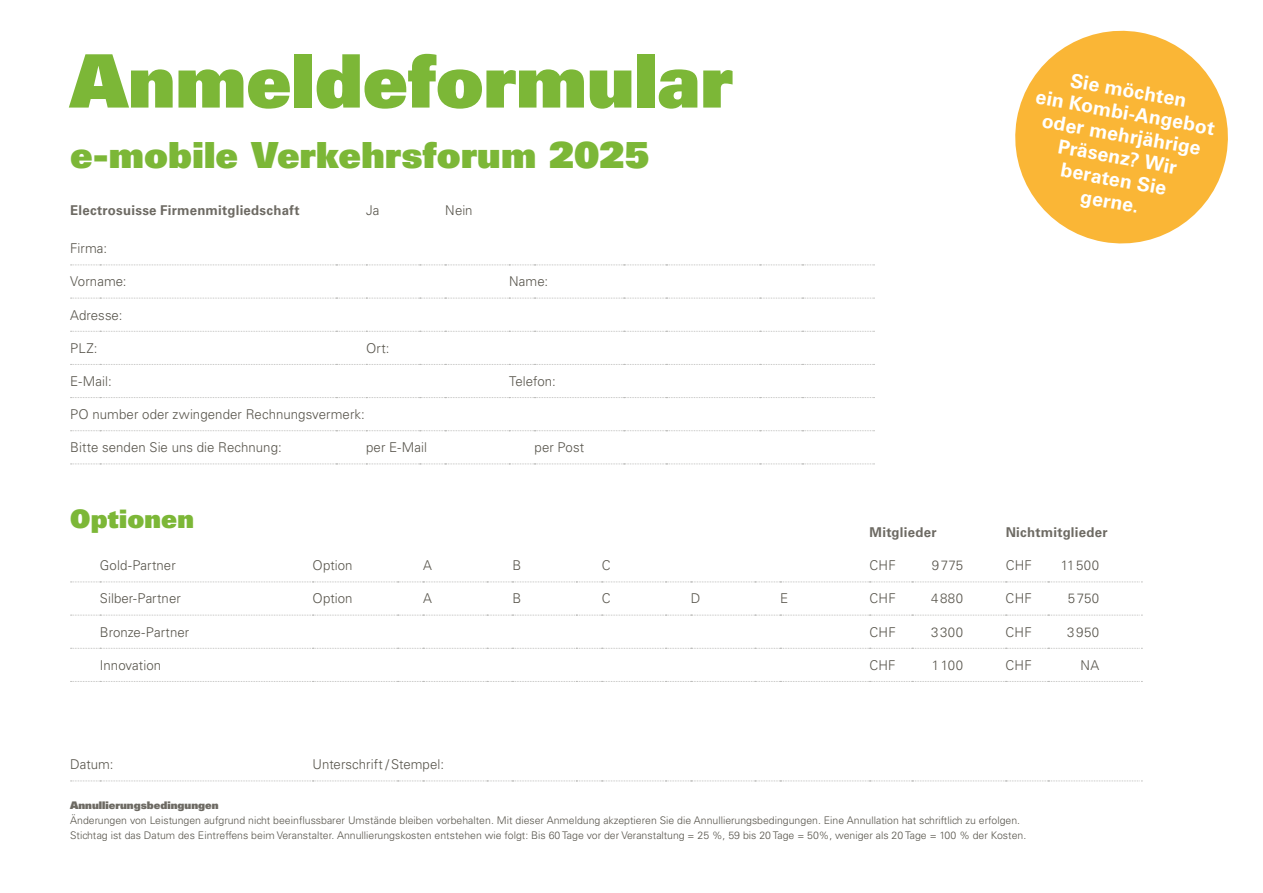
<style>
.page{position:relative;width:1263px;height:893px;background:#fff}
.page>*{position:absolute;margin:0;border:0;box-sizing:border-box;transform-origin:0 0}
.t1{font:73.8px "Univers LT Std X Black";color:#7cb737}
.t2{font:36px "Univers LT Std X Black";letter-spacing:.005em;color:#7cb737}
.t3{font:25.5px "Univers LT Std X Black";letter-spacing:.005em;color:#7cb737}
.t4{font:700 19.5px/22.5px "Univers LT Std";color:#fff;text-align:center}
.t5{font:300 13.5px "Univers LT Std";letter-spacing:.005em;color:#57544b}
.t6{font:700 13.5px "Univers LT Std";letter-spacing:.02em;color:#6d6a63}
.t7{font:300 10.5px/15px "Univers LT Std";color:#57544b}
.t8{font:10.5px "Univers LT Std X Black";color:#6d6a63}
</style>
<div class="page">
<svg style="left:1015px;top:30px;width:213px;height:214px;fill:#fab636"></svg>
<svg style="left:71px;top:582px;width:1071px;height:1px"></svg>
<svg style="left:71px;top:615px;width:1071px;height:1px"></svg>
<svg style="left:71px;top:648px;width:1071px;height:1px"></svg>
<svg style="left:71px;top:780px;width:1071px;height:1px"></svg>
<svg style="left:71px;top:681px;width:1071px;height:1px"></svg>
<svg style="left:71px;top:265px;width:803px;height:1px"></svg>
<svg style="left:71px;top:298px;width:803px;height:1px"></svg>
<svg style="left:71px;top:331px;width:803px;height:1px"></svg>
<svg style="left:71px;top:364px;width:803px;height:1px"></svg>
<svg style="left:71px;top:397px;width:803px;height:1px"></svg>
<svg style="left:71px;top:430px;width:803px;height:1px"></svg>
<svg style="left:71px;top:464px;width:803px;height:1px"></svg>
<h1 class="t1" style="left:70px;top:33px;width:664px">Anmeldeformular</h1>
<h2 class="t2" style="left:70px;top:131px;width:581px">e-mobile Verkehrsforum 2025</h2>
<p class="t6" style="left:70px;top:203px;width:231px">Electrosuisse Firmenmitgliedschaft</p>
<p class="t5" style="left:366px;top:202px;width:15px">Ja</p>
<p class="t5" style="left:445px;top:202px;width:29px">Nein</p>
<p class="t5" style="left:70px;top:240px;width:38px">Firma:</p>
<p class="t5" style="left:70px;top:273px;width:58px">Vorname:</p>
<p class="t5" style="left:509px;top:273px;width:41px">Name:</p>
<p class="t5" style="left:70px;top:307px;width:54px">Adresse:</p>
<p class="t5" style="left:70px;top:340px;width:29px">PLZ:</p>
<p class="t5" style="left:366px;top:340px;width:25px">Ort:</p>
<p class="t5" style="left:70px;top:373px;width:43px">E-Mail:</p>
<p class="t5" style="left:509px;top:373px;width:48px">Telefon:</p>
<p class="t5" style="left:70px;top:406px;width:296px">PO number oder zwingender Rechnungsvermerk:</p>
<p class="t5" style="left:70px;top:439px;width:213px">Bitte senden Sie uns die Rechnung:</p>
<p class="t5" style="left:366px;top:439px;width:62px">per E-Mail</p>
<p class="t5" style="left:534px;top:439px;width:51px">per Post</p>
<h3 class="t3" style="left:70px;top:502px;width:125px">Optionen</h3>
<h3 class="t4" style="left:1042px;top:64px;width:183px;rotate:10deg">Sie möchten<br>ein Kombi-Angebot oder mehrjährige<br>Präsenz? Wir beraten Sie<br>gerne.</h3>
<p class="t6" style="left:870px;top:525px;width:68px">Mitglieder</p>
<p class="t6" style="left:1006px;top:525px;width:103px">Nichtmitglieder</p>
<p class="t5" style="left:100px;top:557px;width:77px">Gold-Partner</p>
<p class="t5" style="left:313px;top:557px;width:42px">Option</p>
<p class="t5" style="left:423px;top:557px;width:10px">A</p>
<p class="t5" style="left:512px;top:557px;width:10px">B</p>
<p class="t5" style="left:602px;top:557px;width:10px">C</p>
<p class="t5" style="left:870px;top:557px;width:28px">CHF</p>
<p class="t5" style="left:932px;top:557px;width:33px">9775</p>
<p class="t5" style="left:1006px;top:557px;width:28px">CHF</p>
<p class="t5" style="left:1061px;top:557px;width:40px">11500</p>
<p class="t5" style="left:100px;top:590px;width:82px">Silber-Partner</p>
<p class="t5" style="left:312px;top:590px;width:42px">Option</p>
<p class="t5" style="left:423px;top:590px;width:10px">A</p>
<p class="t5" style="left:512px;top:590px;width:10px">B</p>
<p class="t5" style="left:602px;top:590px;width:10px">C</p>
<p class="t5" style="left:691px;top:590px;width:11px">D</p>
<p class="t5" style="left:780px;top:590px;width:10px">E</p>
<p class="t5" style="left:869px;top:590px;width:28px">CHF</p>
<p class="t5" style="left:931px;top:590px;width:34px">4880</p>
<p class="t5" style="left:1006px;top:590px;width:28px">CHF</p>
<p class="t5" style="left:1068px;top:590px;width:33px">5750</p>
<p class="t5" style="left:100px;top:624px;width:91px">Bronze-Partner</p>
<p class="t5" style="left:869px;top:624px;width:28px">CHF</p>
<p class="t5" style="left:931px;top:624px;width:34px">3300</p>
<p class="t5" style="left:1006px;top:624px;width:28px">CHF</p>
<p class="t5" style="left:1067px;top:624px;width:33px">3950</p>
<p class="t5" style="left:100px;top:657px;width:63px">Innovation</p>
<p class="t5" style="left:869px;top:657px;width:28px">CHF</p>
<p class="t5" style="left:932px;top:657px;width:33px">1100</p>
<p class="t5" style="left:1006px;top:657px;width:28px">CHF</p>
<p class="t5" style="left:1080px;top:657px;width:20px">NA</p>
<p class="t5" style="left:70px;top:756px;width:45px">Datum:</p>
<p class="t5" style="left:312px;top:756px;width:133px">Unterschrift / Stempel:</p>
<p class="t8" style="left:70px;top:798px;width:150px">Annullierungsbedingungen</p>
<p class="t7" style="left:70px;top:813px;width:958px">Änderungen von Leistungen aufgrund nicht beeinflussbarer Umstände bleiben vorbehalten. Mit dieser Anmeldung akzeptieren Sie die Annullierungsbedingungen. Eine Annullation hat schriftlich zu erfolgen.<br>Stichtag ist das Datum des Eintreffens beim Veranstalter. Annullierungskosten entstehen wie folgt: Bis 60 Tage vor der Veranstaltung = 25 %, 59 bis 20 Tage = 50%, weniger als 20 Tage = 100 % der Kosten.</p>
</div>
